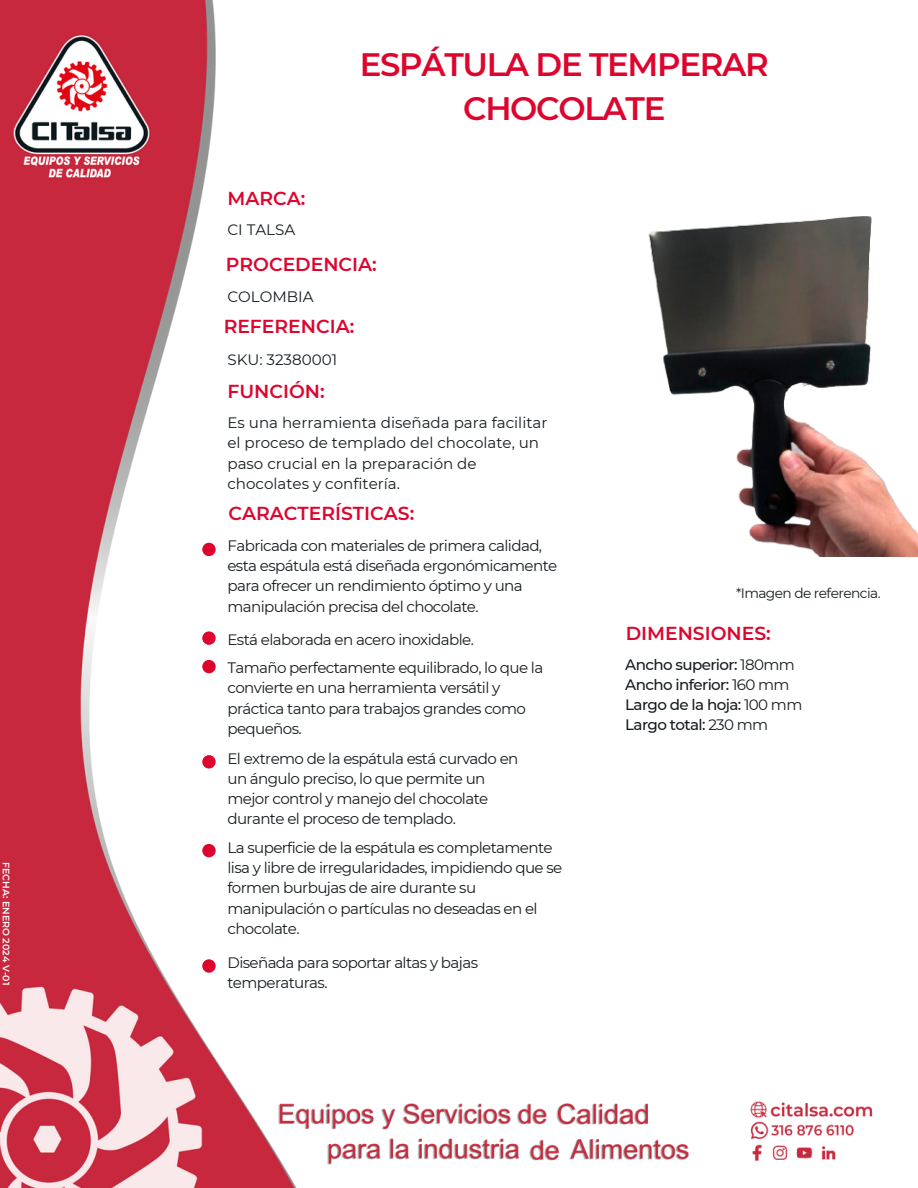
<style>
.page{position:relative;width:918px;height:1188px;background:#fff}
.page>*{position:absolute;margin:0;border:0;box-sizing:border-box;transform-origin:0 0}
.t1{font:600 32.4px/44.2px "Montserrat";letter-spacing:-.04em;color:#dd052e;text-align:center}
.t2{font:600 18.75px "Montserrat";color:#dd052e}
.t3{font:15.15px/20.2px "Montserrat";letter-spacing:-.04em;color:#161c1f}
.t4{font:15.15px/20.2px "Montserrat";color:#161c1f}
.t5{font:500 15.15px/20.2px "Montserrat";letter-spacing:-.04em;color:#161c1f}
.t6{font:13.8px "Montserrat";letter-spacing:-.04em;color:#161c1f}
.t7{font:600 9.45px "Montserrat";color:#fff}
.s1{font-weight:400}
</style>
<div class="page">
<img style="left:0;top:0;width:873px;height:1188px">
<img style="left:602px;top:189px;width:316px;height:368px">
<div style="left:202px;top:543px;width:14px;height:13px;background:#dd052e;border-radius:50%"></div>
<div style="left:202px;top:755px;width:14px;height:14px;background:#dd052e;border-radius:50%"></div>
<div style="left:202px;top:844px;width:14px;height:13px;background:#dd052e;border-radius:50%"></div>
<div style="left:202px;top:959px;width:14px;height:14px;background:#dd052e;border-radius:50%"></div>
<div style="left:202px;top:660px;width:14px;height:13px;background:#dd052e;border-radius:50%"></div>
<div style="left:202px;top:631px;width:14px;height:14px;background:#dd052e;border-radius:50%"></div>
<h2 class="t7" style="left:12px;top:862px;width:124px;rotate:90deg">FECHA: ENERO 2024 V-01</h2>
<h3 class="t1" style="left:360px;top:42px;width:411px">ESPÁTULA DE TEMPERAR<br>CHOCOLATE</h3>
<h1 class="t2" style="left:227px;top:187px;width:79px">MARCA:</h1>
<h2 class="t3" style="left:227px;top:220px;width:69px">CI TALSA</h2>
<h3 class="t2" style="left:226px;top:253px;width:152px">PROCEDENCIA:</h3>
<h2 class="t4" style="left:227px;top:286px;width:88px">COLOMBIA</h2>
<h2 class="t2" style="left:224px;top:315px;width:132px">REFERENCIA:</h2>
<h4 class="t4" style="left:227px;top:349px;width:111px">SKU: 32380001</h4>
<h3 class="t2" style="left:227px;top:380px;width:99px">FUNCIÓN:</h3>
<h2 class="t4" style="left:227px;top:413px;width:322px">Es una herramienta diseñada para facilitar el proceso de templado del chocolate, un paso crucial en la preparación de chocolates y confitería.</h2>
<h4 class="t2" style="left:228px;top:502px;width:187px">CARACTERÍSTICAS:</h4>
<h2 class="t3" style="left:227px;top:535px;width:331px">Fabricada con materiales de primera calidad, esta espátula está diseñada ergonómicamente para ofrecer un rendimiento óptimo y una manipulación precisa del chocolate.</h2>
<h4 class="t3" style="left:227px;top:629px;width:248px">Está elaborada en acero inoxidable.</h4>
<h4 class="t3" style="left:227px;top:657px;width:317px">Tamaño perfectamente equilibrado, lo que la convierte en una herramienta versátil y práctica tanto para trabajos grandes como pequeños.</h4>
<h4 class="t3" style="left:227px;top:748px;width:292px">El extremo de la espátula está curvado en un ángulo preciso, lo que permite un mejor control y manejo del chocolate durante el proceso de templado.</h4>
<h4 class="t3" style="left:227px;top:837px;width:336px">La superficie de la espátula es completamente lisa y libre de irregularidades, impidiendo que se formen burbujas de aire durante su manipulación o partículas no deseadas en el chocolate.</h4>
<h4 class="t3" style="left:227px;top:952px;width:252px">Diseñada para soportar altas y bajas temperaturas.</h4>
<p class="t6" style="left:736px;top:585px;width:146px">*Imagen de referencia.</p>
<h4 class="t2" style="left:626px;top:622px;width:146px">DIMENSIONES:</h4>
<h4 class="t5" style="left:625px;top:654px;width:179px">Ancho superior: <span class="s1">180mm<br></span>Ancho inferior: <span class="s1">160 mm<br></span>Largo de la hoja: <span class="s1">100 mm<br></span>Largo total: <span class="s1">230 mm</span></h4>
</div>
